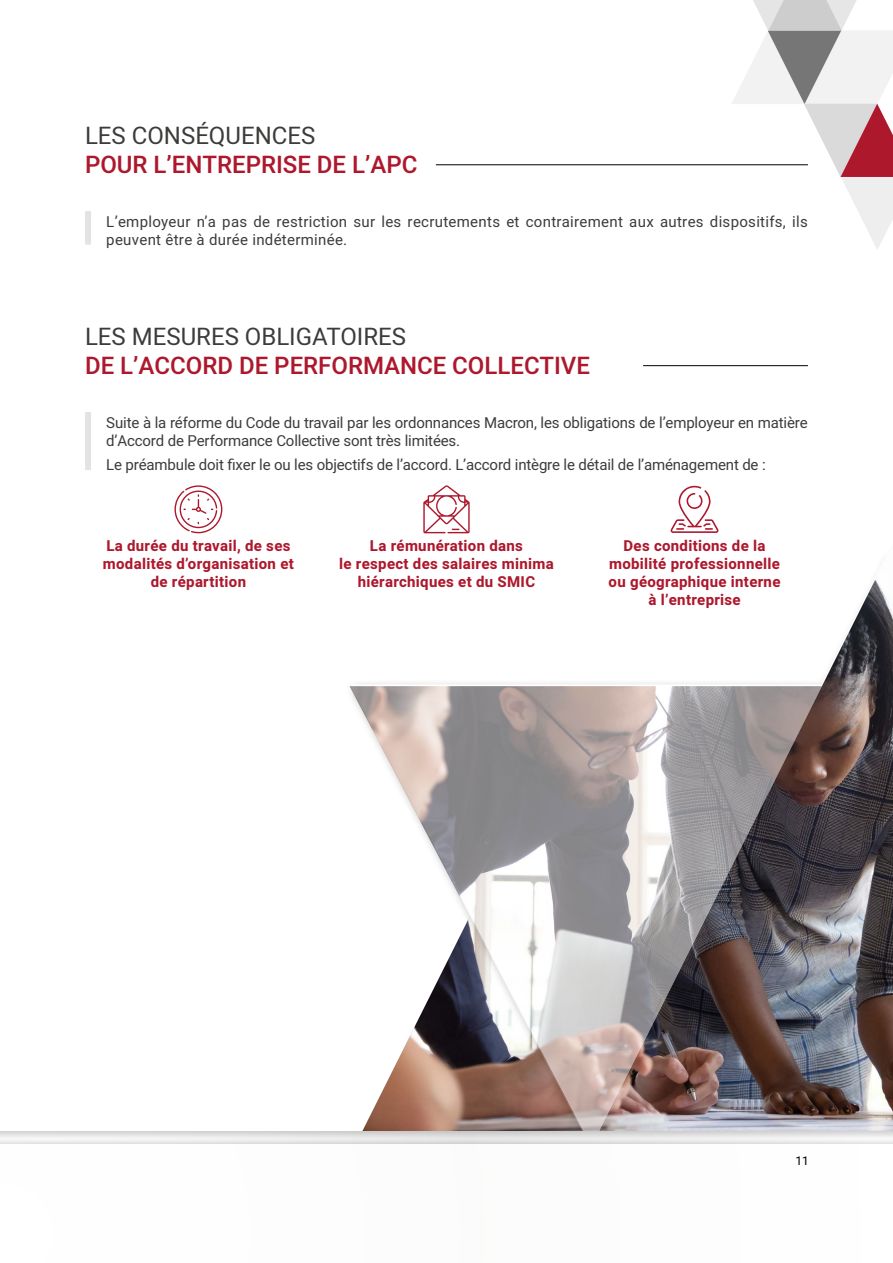
<style>
.page{position:relative;width:893px;height:1263px;background:#fff}
.page>*{position:absolute;margin:0;border:0;box-sizing:border-box;transform-origin:0 0}
.t1{font:500 24px "Heebo";color:#ad182d}
.t2{font:24px "Heebo";color:#3c3c3b}
.t3{font:15px/18px "Heebo";letter-spacing:-.01em;color:#3c3c3b}
.t4{font:700 15px/18px "Heebo";letter-spacing:.02em;color:#ad182d;text-align:center}
.t5{font:15px/18px "Heebo";letter-spacing:.02em;color:#3c3c3b}
.t6{font:12px "Heebo";color:#000}
</style>
<div class="page">
<svg style="left:174px;top:485px;width:48px;height:48px"></svg>
<svg style="left:423px;top:485px;width:47px;height:48px"></svg>
<svg style="left:671px;top:485px;width:47px;height:48px"></svg>
<img style="left:349px;top:686px;width:184px;height:435px">
<svg style="left:533px;top:683px;width:22px;height:438px"></svg>
<img style="left:555px;top:579px;width:338px;height:542px">
<div style="left:85px;top:211px;width:6px;height:34px;background:#e3e3e3"></div>
<div style="left:85px;top:412px;width:6px;height:58px;background:#e3e3e3"></div>
<hr style="left:436px;top:164px;width:372px;height:1px;background:#000">
<hr style="left:643px;top:365px;width:165px;height:1px;background:#000">
<svg style="left:731px;top:0;width:162px;height:250px"></svg>
<div style="left:0;top:1121px;width:893px;height:142px;background:#878787;opacity:.75"></div>
<div style="left:0;top:1138px;width:893px;height:125px;background:#000;opacity:.18"></div>
<div style="left:0;top:1144px;width:893px;height:119px;background:#fff"></div>
<h1 class="t2" style="left:85px;top:119px;width:232px">LES CONSÉQUENCES</h1>
<h1 class="t1" style="left:85px;top:148px;width:334px">POUR L’ENTREPRISE DE L’APC</h1>
<p class="t5" style="left:106px;top:212px;width:703px">L’employeur n’a pas de restriction sur les recrutements et contrairement aux autres dispositifs, ils peuvent être à durée indéterminée.</p>
<h1 class="t2" style="left:85px;top:320px;width:323px">LES MESURES OBLIGATOIRES</h1>
<h1 class="t1" style="left:85px;top:349px;width:506px">DE L’ACCORD DE PERFORMANCE COLLECTIVE</h1>
<p class="t3" style="left:106px;top:413px;width:703px">Suite à la réforme du Code du travail par les ordonnances Macron, les obligations de l’employeur en matière d’Accord de Performance Collective sont très limitées.</p>
<p class="t3" style="left:106px;top:456px;width:661px">Le préambule doit fixer le ou les objectifs de l’accord. L’accord intègre le détail de l’aménagement de :</p>
<p class="t4" style="left:103px;top:537px;width:192px">La durée du travail, de ses modalités d’organisation et de répartition</p>
<p class="t4" style="left:339px;top:537px;width:216px">La rémunération dans<br>le respect des salaires minima hiérarchiques et du SMIC</p>
<p class="t4" style="left:609px;top:537px;width:173px">Des conditions de la mobilité professionnelle ou géographique interne à l’entreprise</p>
<p class="t6" style="left:795px;top:1152px;width:15px">11</p>
</div>
